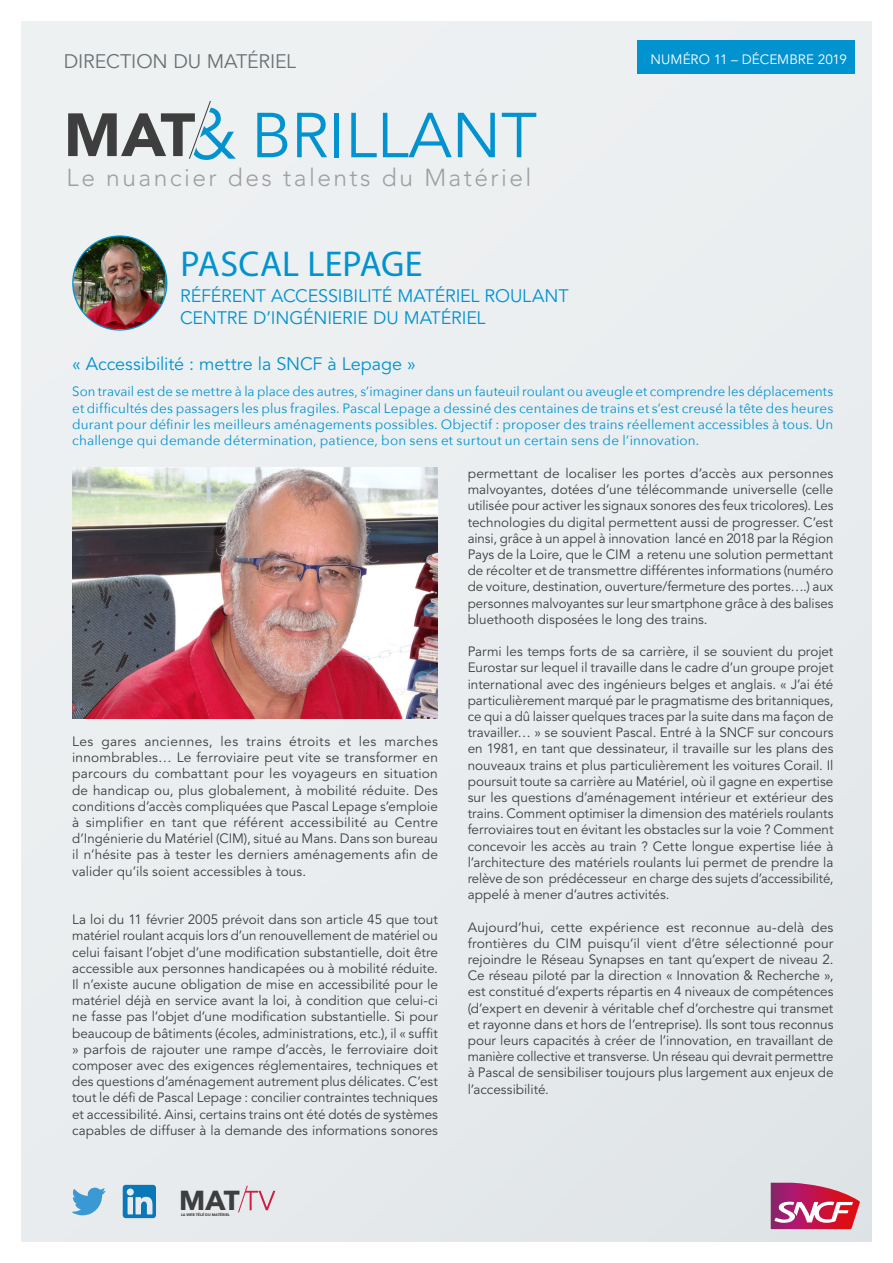
<style>
.page{position:relative;width:893px;height:1263px;background:#fff}
.page>*{position:absolute;margin:0;border:0;box-sizing:border-box;transform-origin:0 0}
.t1{font:62.85px "Avenir LT Std";color:#0093d0}
.t2{font:36px "Myriad Pro";letter-spacing:.005em;color:#0093d0}
.t3{font:700 27.45px "Avenir Next";color:#3e3e3f}
.t4{font:300 24.45px "Avenir LT Std";letter-spacing:.1em;color:#9d9fa2}
.t5{font:19.65px "Avenir";letter-spacing:-.005em;color:#6a7073}
.t6{font:18px/21.6px "Avenir LT Std";letter-spacing:-.01em;color:#0093d0}
.t7{font:13.5px/16.2px "Avenir LT Std";color:#3e3e3f;text-align:justify}
.t8{font:13.5px/16.2px "Avenir Next";letter-spacing:.01em;color:#0093d0;text-align:justify}
.t9{font:13.5px "Avenir LT Std";letter-spacing:.005em;color:#fff}
.t10{font:700 3.75px "Avenir Next";color:#3e3e3f}
.s1{font-family:"Avenir";font-weight:900;font-size:60.3px;color:#3e3e3f}
</style>
<div class="page">
<div style="left:21px;top:21px;width:851px;height:1221px;background:#eaedef"></div>
<svg style="left:771px;top:1183px;width:89px;height:46px"></svg>
<div style="left:638px;top:41px;width:217px;height:33px;background:#0093d0"></div>
<svg style="left:189px;top:102px;width:47px;height:58px"></svg>
<img style="left:73px;top:236px;width:94px;height:93px">
<img style="left:72px;top:468px;width:366px;height:251px">
<svg style="left:72px;top:1188px;width:33px;height:27px"></svg>
<svg style="left:123px;top:1185px;width:33px;height:33px"></svg>
<svg style="left:238px;top:1185px;width:37px;height:28px"></svg>
<p class="t5" style="left:64px;top:50px;width:234px">DIRECTION DU MATÉRIEL</p>
<p class="t1" style="left:64px;top:99px;width:475px"><span class="s1">MAT</span> BRILLANT</p>
<p class="t4" style="left:67px;top:163px;width:466px">Le nuancier des talents du Matériel</p>
<p class="t2" style="left:181px;top:242px;width:243px">PASCAL LEPAGE</p>
<p class="t6" style="left:180px;top:286px;width:390px">RÉFÉRENT ACCESSIBILITÉ MATÉRIEL ROULANT<br>CENTRE D’INGÉNIERIE DU MATÉRIEL</p>
<p class="t9" style="left:651px;top:52px;width:198px">NUMÉRO 11 – DÉCEMBRE 2019</p>
<p class="t6" style="left:72px;top:353px;width:345px">« Accessibilité : mettre la SNCF à Lepage »</p>
<p class="t8" style="left:72px;top:383px;width:763px">Son travail est de se mettre à la place des autres, s’imaginer dans un fauteuil roulant ou aveugle et comprendre les déplacements et difficultés des passagers les plus fragiles. Pascal Lepage a dessiné des centaines de trains et s’est creusé la tête des heures durant pour définir les meilleurs aménagements possibles. Objectif : proposer des trains réellement accessibles à tous. Un challenge qui demande détermination, patience, bon sens et surtout un certain sens de l’innovation.</p>
<p class="t7" style="left:72px;top:733px;width:367px">Les gares anciennes, les trains étroits et les marches innombrables… Le ferroviaire peut vite se transformer en parcours du combattant pour les voyageurs en situation de handicap ou, plus globalement, à mobilité réduite. Des conditions d’accès compliquées que Pascal Lepage s’emploie à simplifier en tant que référent accessibilité au Centre d’Ingénierie du Matériel (CIM), situé au Mans. Dans son bureau il n’hésite pas à tester les derniers aménagements afin de valider qu’ils soient accessibles à tous.</p>
<p class="t7" style="left:72px;top:912px;width:367px">La loi du 11 février 2005 prévoit dans son article 45 que tout matériel roulant acquis lors d’un renouvellement de matériel ou celui faisant l’objet d’une modification substantielle, doit être accessible aux personnes handicapées ou à mobilité réduite.<br>Il n’existe aucune obligation de mise en accessibilité pour le matériel déjà en service avant la loi, à condition que celui-ci ne fasse pas l’objet d’une modification substantielle. Si pour beaucoup de bâtiments (écoles, administrations, etc.), il « suffit » parfois de rajouter une rampe d’accès, le ferroviaire doit composer avec des exigences réglementaires, techniques et des questions d’aménagement autrement plus délicates. C’est tout le défi de Pascal Lepage : concilier contraintes techniques et accessibilité. Ainsi, certains trains ont été dotés de systèmes capables de diffuser à la demande des informations sonores</p>
<p class="t3" style="left:179px;top:1176px;width:62px">MAT</p>
<p class="t10" style="left:181px;top:1212px;width:50px">LA WEB TÉLÉ DU MATÉRIEL</p>
<p class="t7" style="left:468px;top:466px;width:367px">permettant de localiser les portes d’accès aux personnes malvoyantes, dotées d’une télécommande universelle (celle utilisée pour activer les signaux sonores des feux tricolores). Les technologies du digital permettent aussi de progresser. C’est ainsi, grâce à un appel à innovation lancé en 2018 par la Région Pays de la Loire, que le CIM a retenu une solution permettant de récolter et de transmettre différentes informations (numéro de voiture, destination, ouverture/fermeture des portes….) aux personnes malvoyantes sur leur smartphone grâce à des balises bluethooth disposées le long des trains.</p>
<p class="t7" style="left:468px;top:644px;width:367px">Parmi les temps forts de sa carrière, il se souvient du projet Eurostar sur lequel il travaille dans le cadre d’un groupe projet international avec des ingénieurs belges et anglais. « J’ai été particulièrement marqué par le pragmatisme des britanniques, ce qui a dû laisser quelques traces par la suite dans ma façon de travailler… » se souvient Pascal. Entré à la SNCF sur concours en 1981, en tant que dessinateur, il travaille sur les plans des nouveaux trains et plus particulièrement les voitures Corail. Il poursuit toute sa carrière au Matériel, où il gagne en expertise sur les questions d’aménagement intérieur et extérieur des trains. Comment optimiser la dimension des matériels roulants ferroviaires tout en évitant les obstacles sur la voie ? Comment concevoir les accès au train ? Cette longue expertise liée à l’architecture des matériels roulants lui permet de prendre la relève de son prédécesseur en charge des sujets d’accessibilité, appelé à mener d’autres activités.</p>
<p class="t7" style="left:468px;top:919px;width:367px">Aujourd’hui, cette expérience est reconnue au-delà des frontières du CIM puisqu’il vient d’être sélectionné pour rejoindre le Réseau Synapses en tant qu’expert de niveau 2.<br>Ce réseau piloté par la direction « Innovation &amp; Recherche », est constitué d’experts répartis en 4 niveaux de compétences (d’expert en devenir à véritable chef d’orchestre qui transmet et rayonne dans et hors de l’entreprise). Ils sont tous reconnus pour leurs capacités à créer de l’innovation, en travaillant de manière collective et transverse. Un réseau qui devrait permettre à Pascal de sensibiliser toujours plus largement aux enjeux de l’accessibilité.</p>
</div>
